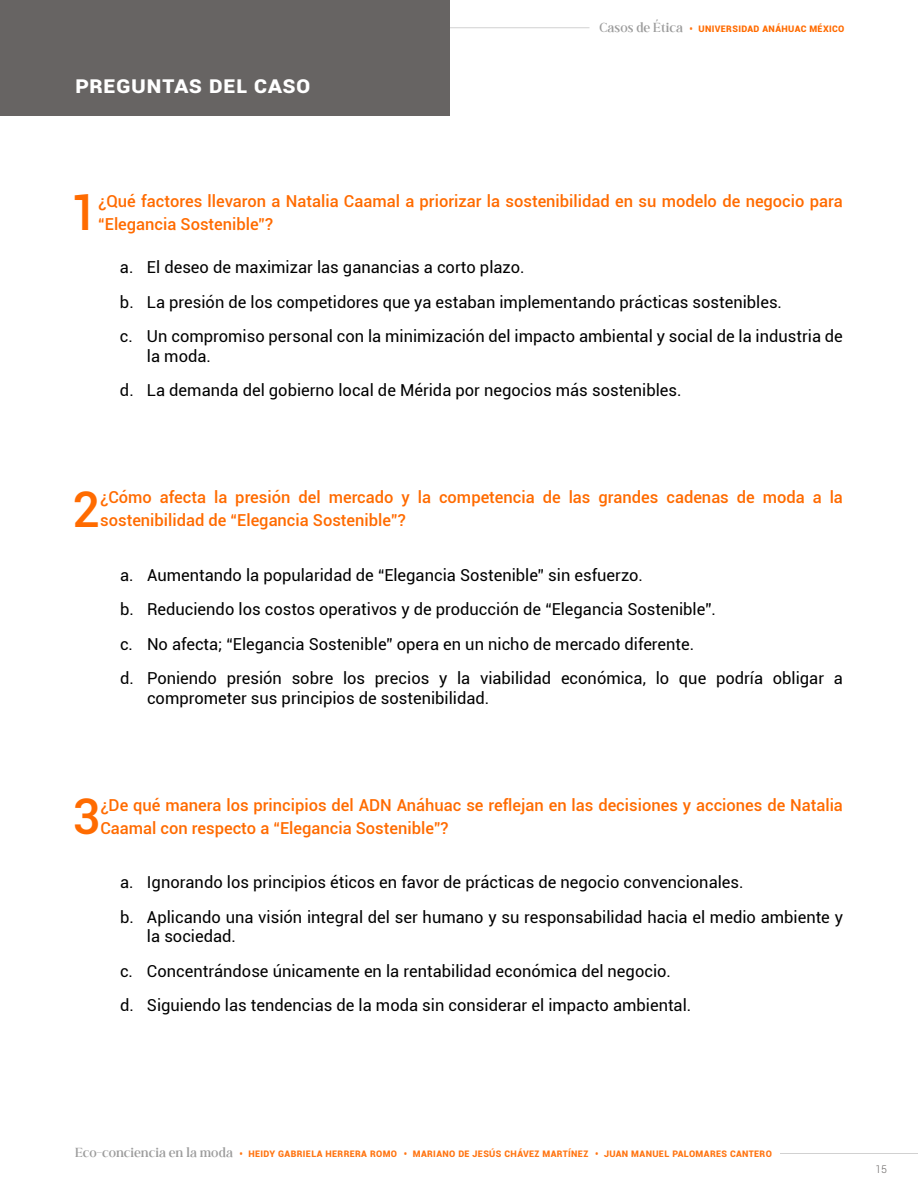
<style>
.page{position:relative;width:918px;height:1188px;background:#fff}
.page>*{position:absolute;margin:0;border:0;box-sizing:border-box;transform-origin:0 0}
.t1{font:500 49.2px "Roboto";color:#ff6b00}
.t2{font:700 24px "Roboto";letter-spacing:.01em;color:#fff}
.t3{font:16.5px/34.5px "Roboto";color:#000}
.t4{font:500 16.5px/23.2px "Roboto";color:#ff6b00}
.t5{font:300 10.5px "Roboto";color:#676463}
.t6{font:900 9px "Roboto";letter-spacing:.04em;color:#ff7512}
.t7{font:900 9px "Roboto";letter-spacing:.04em;color:#ff6b00}
.s1{font-family:"Andine";font-weight:400;font-size:10.5px;color:#9c9c9c}
.s2{color:#ff7512}
</style>
<div class="page">
<hr style="left:0;top:27px;width:590px;height:1px;background:#d1d1d1">
<hr style="left:780px;top:1153px;width:138px;height:1px;background:#d1d1d1">
<div style="left:0;top:0;width:450px;height:116px;background:#676463"></div>
<h2 class="t2" style="left:75px;top:68px;width:237px">Preguntas del caso</h2>
<p class="t7" style="left:600px;top:23px;width:246px"><span class="s1">Casos de Ética</span> <span class="s2">•</span> UNIVERSIDAD ANÁHUAC MÉXICO</p>
<h1 class="t1" style="left:70px;top:178px;width:29px">1</h1>
<p class="t4" style="left:98px;top:189px;width:746px">¿Qué factores llevaron a Natalia Caamal a priorizar la sostenibilidad en su modelo de negocio para “Elegancia Sostenible”?</p>
<p class="t3" style="left:120px;top:249px;width:724px">a. El deseo de maximizar las ganancias a corto plazo.<br>b. La presión de los competidores que ya estaban implementando prácticas sostenibles.<br>c. Un compromiso personal con la minimización del impacto ambiental y social de la industria de</p>
<p class="t3" style="left:120px;top:338px;width:563px;text-indent:27px">la moda.<br>d. La demanda del gobierno local de Mérida por negocios más sostenibles.</p>
<h1 class="t1" style="left:72px;top:474px;width:29px">2</h1>
<p class="t4" style="left:100px;top:485px;width:744px">¿Cómo afecta la presión del mercado y la competencia de las grandes cadenas de moda a la sostenibilidad de “Elegancia Sostenible”?</p>
<p class="t3" style="left:120px;top:557px;width:724px">a. Aumentando la popularidad de “Elegancia Sostenible” sin esfuerzo.<br>b. Reduciendo los costos operativos y de producción de “Elegancia Sostenible”.<br>c. No afecta; “Elegancia Sostenible” opera en un nicho de mercado diferente.<br>d. Poniendo presión sobre los precios y la viabilidad económica, lo que podría obligar a</p>
<p class="t3" style="left:147px;top:680px;width:344px">comprometer sus principios de sostenibilidad.</p>
<h1 class="t1" style="left:72px;top:782px;width:29px">3</h1>
<p class="t4" style="left:100px;top:793px;width:744px">¿De qué manera los principios del ADN Anáhuac se reflejan en las decisiones y acciones de Natalia<br>Caamal con respecto a “Elegancia Sostenible”?</p>
<p class="t3" style="left:120px;top:864px;width:724px">a. Ignorando los principios éticos en favor de prácticas de negocio convencionales.<br>b. Aplicando una visión integral del ser humano y su responsabilidad hacia el medio ambiente y</p>
<p class="t3" style="left:120px;top:918px;width:573px;text-indent:27px">la sociedad.<br>c. Concentrándose únicamente en la rentabilidad económica del negocio.<br>d. Siguiendo las tendencias de la moda sin considerar el impacto ambiental.</p>
<p class="t6" style="left:75px;top:1148px;width:698px"><span class="s1">Eco-conciencia en la moda</span> • HEIDY GABRIELA HERRERA ROMO • MARIANO DE JESÚS CHÁVEZ MARTÍNEZ • JUAN MANUEL PALOMARES CANTERO</p>
<p class="t5" style="left:875px;top:1162px;width:13px">15</p>
</div>
